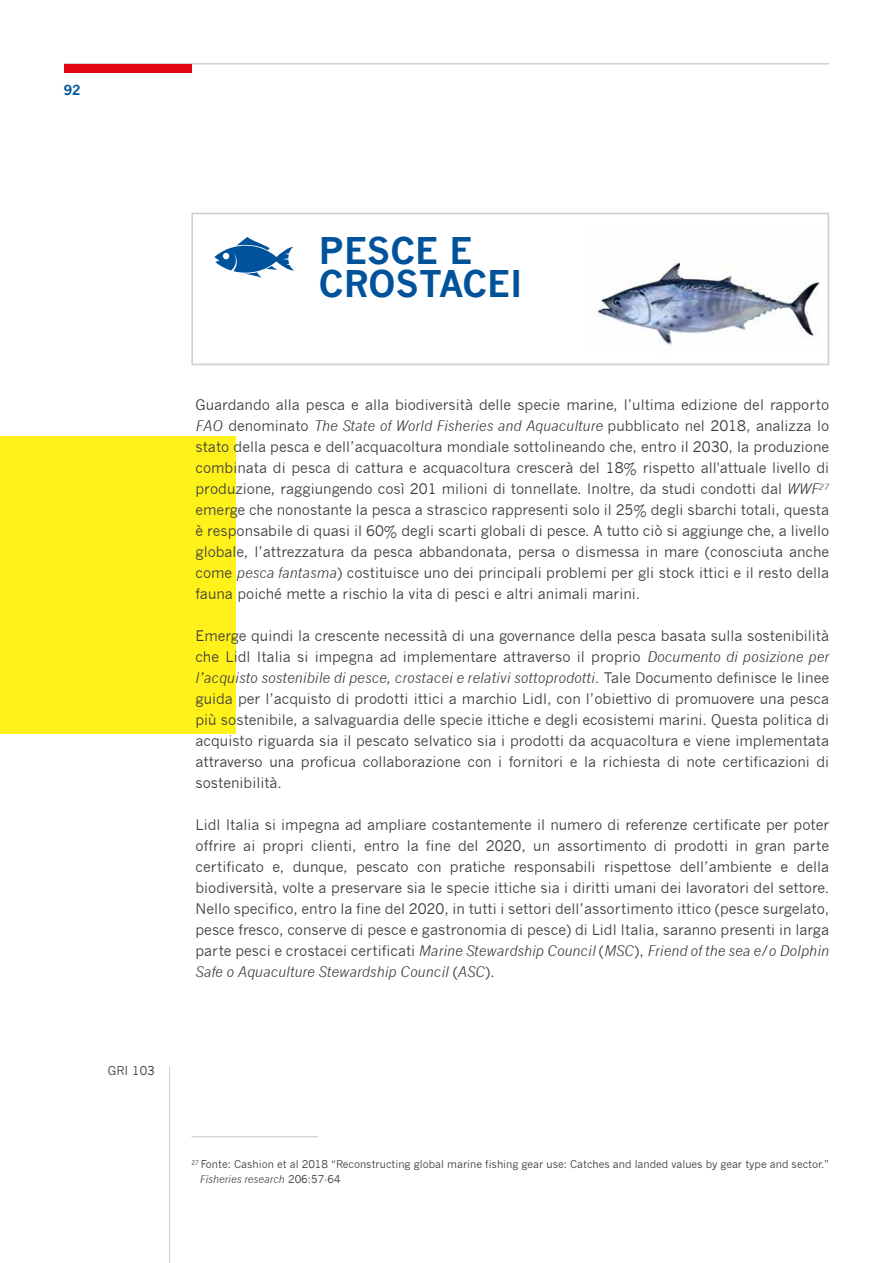
<style>
.page{position:relative;width:893px;height:1263px;background:#fff}
.page>*{position:absolute;margin:0;border:0;box-sizing:border-box;transform-origin:0 0}
.t1{font:700 36px/33px "News Gothic";color:#00539b}
.t2{font:14.25px/21px "News Gothic";color:#3c3c3b;text-align:justify}
.t3{font:700 13.5px "News Gothic";color:#00539b}
.t4{font:12px "News Gothic";color:#3c3c3b}
.t5{font:10.5px/15px "News Gothic";color:#3c3c3b}
.s1{font-style:italic}
</style>
<div class="page">
<hr style="left:64px;top:63px;width:765px;height:2px;background:#d0d0d0">
<div style="left:64px;top:64px;width:127px;height:9px;background:#e30613"></div>
<div style="left:191px;top:213px;width:638px;height:152px;border:2px solid #d0d0d0"></div>
<img style="left:597px;top:262px;width:223px;height:84px">
<svg style="left:214px;top:237px;width:80px;height:41px"></svg>
<hr style="left:191px;top:1136px;width:127px;height:1px;background:#d0d0d0">
<hr style="left:169px;top:1066px;width:1px;height:197px;background:#d0d0d0">
<div style="left:0;top:436px;width:236px;height:298px;background:#fff21a"></div>
<p class="t3" style="left:64px;top:82px;width:18px">92</p>
<h1 class="t1" style="left:319px;top:234px;width:205px">PESCE E<br>CROSTACEI</h1>
<p class="t4" style="left:108px;top:1064px;width:48px">GRI 103</p>
<p class="t2" style="left:196px;top:395px;width:635px">Guardando alla pesca e alla biodiversità delle specie marine, l’ultima edizione del rapporto <span class="s1">FAO</span> denominato <span class="s1">The State of World Fisheries and Aquaculture</span> pubblicato nel 2018, analizza lo stato della pesca e dell’acquacoltura mondiale sottolineando che, entro il 2030, la produzione combinata di pesca di cattura e acquacoltura crescerà del 18% rispetto all'attuale livello di produzione, raggiungendo così 201 milioni di tonnellate. Inoltre, da studi condotti dal <span class="s1">WWF</span><sup>27 </sup>emerge che nonostante la pesca a strascico rappresenti solo il 25% degli sbarchi totali, questa è responsabile di quasi il 60% degli scarti globali di pesce. A tutto ciò si aggiunge che, a livello globale, l’attrezzatura da pesca abbandonata, persa o dismessa in mare (conosciuta anche come <span class="s1">pesca fantasma</span>) costituisce uno dei principali problemi per gli stock ittici e il resto della fauna poiché mette a rischio la vita di pesci e altri animali marini.</p>
<p class="t2" style="left:196px;top:626px;width:635px">Emerge quindi la crescente necessità di una governance della pesca basata sulla sostenibilità che Lidl Italia si impegna ad implementare attraverso il proprio <span class="s1">Documento di posizione per l’acquisto sostenibile di pesce, crostacei e relativi sottoprodotti</span>. Tale Documento definisce le linee guida per l’acquisto di prodotti ittici a marchio Lidl, con l’obiettivo di promuovere una pesca più sostenibile, a salvaguardia delle specie ittiche e degli ecosistemi marini. Questa politica di acquisto riguarda sia il pescato selvatico sia i prodotti da acquacoltura e viene implementata attraverso una proficua collaborazione con i fornitori e la richiesta di note certificazioni di sostenibilità.</p>
<p class="t2" style="left:196px;top:815px;width:635px">Lidl Italia si impegna ad ampliare costantemente il numero di referenze certificate per poter offrire ai propri clienti, entro la fine del 2020, un assortimento di prodotti in gran parte certificato e, dunque, pescato con pratiche responsabili rispettose dell’ambiente e della biodiversità, volte a preservare sia le specie ittiche sia i diritti umani dei lavoratori del settore.<br>Nello specifico, entro la fine del 2020, in tutti i settori dell’assortimento ittico (pesce surgelato, pesce fresco, conserve di pesce e gastronomia di pesce) di Lidl Italia, saranno presenti in larga parte pesci e crostacei certificati <span class="s1">Marine Stewardship Council</span> (<span class="s1">MSC</span>), <span class="s1">Friend of the sea e/o Dolphin Safe o Aquaculture Stewardship Council</span> (<span class="s1">ASC</span>).</p>
<p class="t5" style="left:200px;top:1157px;width:631px;text-indent:-9px"><sup>27</sup> Fonte: Cashion et al 2018 “Reconstructing global marine fishing gear use: Catches and landed values by gear type and sector.”<br><span class="s1">Fisheries research</span> 206:57-64</p>
</div>
